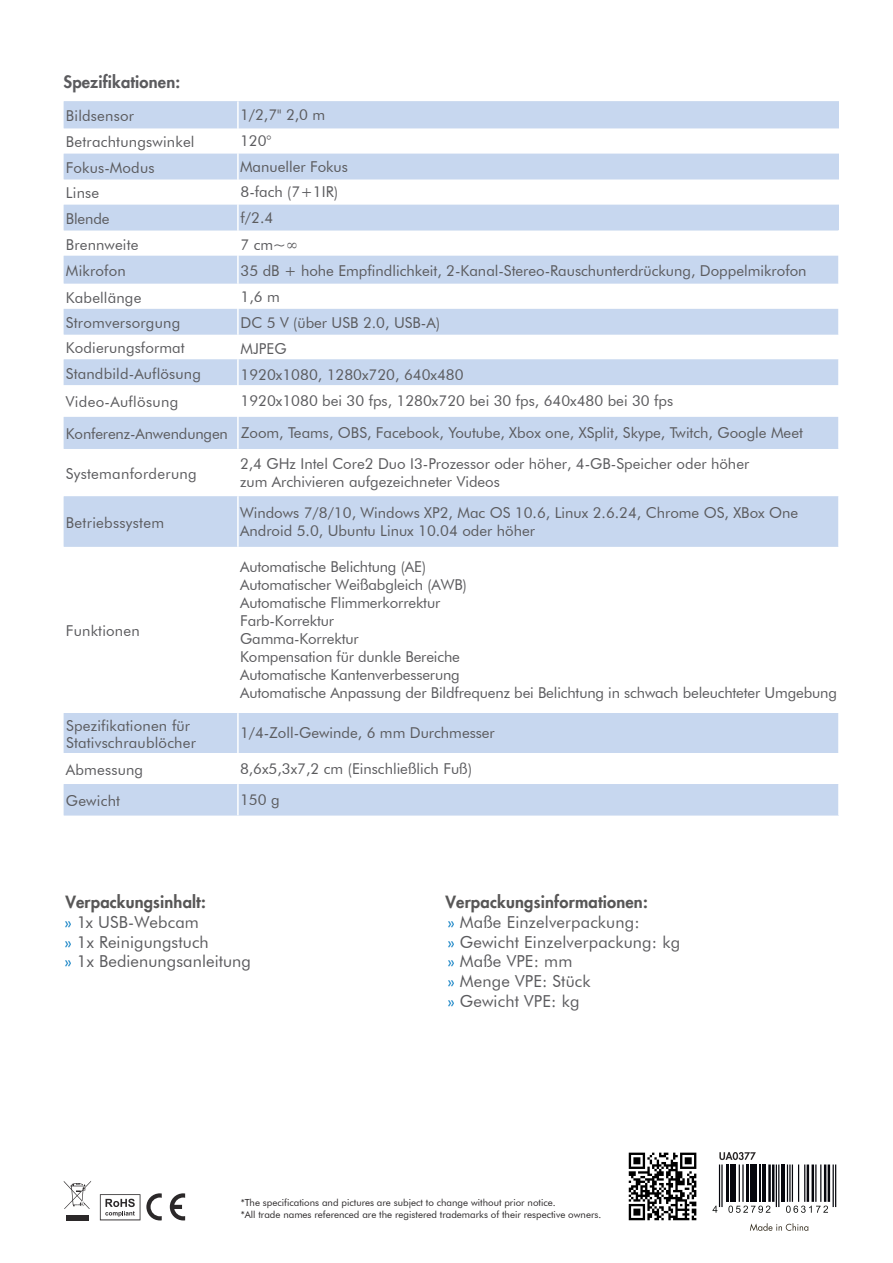
<style>
.page{position:relative;width:893px;height:1263px;background:#fff}
.page>*{position:absolute;margin:0;border:0;box-sizing:border-box;transform-origin:0 0}
.t1{font:16.5px/19.8px "Futura BT";letter-spacing:.01em;color:#5b5b5e}
.t2{font:800 16.5px "Futura LT";letter-spacing:.015em;color:#575656}
.t3{font:800 16.5px "Futura LT";letter-spacing:.01em;color:#5b5b5e}
.t4{font:15px/18px "Futura BT";color:#5b5b5e}
.t5{font:15px "Futura BT";letter-spacing:.02em;color:#5b5b5e}
.t6{font:9.75px/11.7px "Futura BT";color:#2b2829}
.s1{color:#0078c0}
</style>
<div class="page">
<svg style="left:750px;top:1223px;width:58px;height:8px"></svg>
<svg style="left:629px;top:1152px;width:67px;height:68px"></svg>
<svg style="left:719px;top:1152px;width:37px;height:8px"></svg>
<hr style="left:721px;top:1164px;width:2px;height:43px;background:#06070d">
<hr style="left:719px;top:1164px;width:1px;height:43px;background:#06070d">
<hr style="left:726px;top:1164px;width:3px;height:38px;background:#06070d">
<hr style="left:730px;top:1164px;width:1px;height:38px;background:#06070d">
<hr style="left:732px;top:1164px;width:4px;height:38px;background:#06070d">
<hr style="left:742px;top:1164px;width:2px;height:38px;background:#06070d">
<hr style="left:739px;top:1164px;width:1px;height:38px;background:#06070d">
<hr style="left:746px;top:1164px;width:2px;height:38px;background:#06070d">
<hr style="left:750px;top:1164px;width:3px;height:38px;background:#06070d">
<hr style="left:755px;top:1164px;width:2px;height:38px;background:#06070d">
<hr style="left:760px;top:1164px;width:1px;height:38px;background:#06070d">
<hr style="left:762px;top:1164px;width:4px;height:38px;background:#06070d">
<hr style="left:772px;top:1164px;width:2px;height:38px;background:#06070d">
<hr style="left:768px;top:1164px;width:3px;height:38px;background:#06070d">
<hr style="left:778px;top:1164px;width:1px;height:43px;background:#06070d">
<hr style="left:776px;top:1164px;width:1px;height:43px;background:#06070d">
<hr style="left:781px;top:1164px;width:3px;height:38px;background:#06070d">
<hr style="left:804px;top:1164px;width:1px;height:38px;background:#06070d">
<hr style="left:798px;top:1164px;width:1px;height:38px;background:#06070d">
<hr style="left:792px;top:1164px;width:1px;height:38px;background:#06070d">
<hr style="left:789px;top:1164px;width:2px;height:38px;background:#06070d">
<hr style="left:787px;top:1164px;width:1px;height:38px;background:#06070d">
<hr style="left:812px;top:1164px;width:2px;height:38px;background:#06070d">
<hr style="left:807px;top:1164px;width:2px;height:38px;background:#06070d">
<hr style="left:820px;top:1164px;width:1px;height:38px;background:#06070d">
<hr style="left:815px;top:1164px;width:1px;height:38px;background:#06070d">
<hr style="left:828px;top:1164px;width:2px;height:38px;background:#06070d">
<hr style="left:824px;top:1164px;width:2px;height:38px;background:#06070d">
<hr style="left:835px;top:1164px;width:1px;height:43px;background:#06070d">
<hr style="left:833px;top:1164px;width:1px;height:43px;background:#06070d">
<svg style="left:712px;top:1205px;width:5px;height:8px"></svg>
<svg style="left:728px;top:1205px;width:42px;height:8px"></svg>
<svg style="left:786px;top:1205px;width:42px;height:8px"></svg>
<svg style="left:100px;top:1194px;width:40px;height:26px"></svg>
<svg style="left:64px;top:1181px;width:27px;height:28px"></svg>
<div style="left:66px;top:1215px;width:23px;height:5px;background:#2b2829"></div>
<svg style="left:146px;top:1193px;width:16px;height:27px"></svg>
<svg style="left:170px;top:1193px;width:15px;height:27px"></svg>
<svg style="left:64px;top:101px;width:775px;height:714px"></svg>
<hr style="left:237px;top:101px;width:2px;height:27px;background:#fff">
<hr style="left:237px;top:128px;width:2px;height:26px;background:#fff">
<hr style="left:237px;top:154px;width:2px;height:25px;background:#fff">
<hr style="left:237px;top:179px;width:2px;height:26px;background:#fff">
<hr style="left:237px;top:205px;width:2px;height:25px;background:#fff">
<hr style="left:237px;top:230px;width:2px;height:26px;background:#fff">
<hr style="left:838px;top:230px;width:2px;height:26px;background:#fff">
<hr style="left:237px;top:256px;width:2px;height:27px;background:#fff">
<hr style="left:838px;top:256px;width:2px;height:27px;background:#fff">
<hr style="left:237px;top:283px;width:2px;height:26px;background:#fff">
<hr style="left:838px;top:283px;width:2px;height:26px;background:#fff">
<hr style="left:237px;top:309px;width:2px;height:25px;background:#fff">
<hr style="left:838px;top:309px;width:2px;height:25px;background:#fff">
<hr style="left:237px;top:334px;width:2px;height:25px;background:#fff">
<hr style="left:838px;top:334px;width:2px;height:25px;background:#fff">
<hr style="left:237px;top:359px;width:2px;height:26px;background:#fff">
<hr style="left:838px;top:359px;width:2px;height:26px;background:#fff">
<hr style="left:237px;top:385px;width:2px;height:32px;background:#fff">
<hr style="left:838px;top:385px;width:2px;height:32px;background:#fff">
<hr style="left:237px;top:417px;width:2px;height:32px;background:#fff">
<hr style="left:838px;top:417px;width:2px;height:32px;background:#fff">
<hr style="left:237px;top:449px;width:2px;height:47px;background:#fff">
<hr style="left:838px;top:449px;width:2px;height:47px;background:#fff">
<hr style="left:237px;top:496px;width:2px;height:51px;background:#fff">
<hr style="left:838px;top:496px;width:2px;height:51px;background:#fff">
<hr style="left:237px;top:547px;width:2px;height:166px;background:#fff">
<hr style="left:838px;top:547px;width:2px;height:166px;background:#fff">
<hr style="left:237px;top:713px;width:2px;height:40px;background:#fff">
<hr style="left:838px;top:713px;width:2px;height:40px;background:#fff">
<hr style="left:237px;top:753px;width:2px;height:31px;background:#fff">
<hr style="left:838px;top:753px;width:2px;height:31px;background:#fff">
<hr style="left:237px;top:784px;width:2px;height:31px;background:#fff">
<hr style="left:838px;top:784px;width:2px;height:31px;background:#fff">
<p class="t3" style="left:64px;top:71px;width:118px">Spezifikationen:</p>
<p class="t4" style="left:66px;top:107px;width:70px">Bildsensor</p>
<p class="t4" style="left:240px;top:107px;width:87px">1/2,7" 2,0 m</p>
<p class="t4" style="left:66px;top:133px;width:130px">Betrachtungswinkel</p>
<p class="t4" style="left:240px;top:133px;width:33px">120°</p>
<p class="t4" style="left:66px;top:158px;width:90px">Fokus-Modus</p>
<p class="t4" style="left:240px;top:157px;width:109px">Manueller Fokus</p>
<p class="t4" style="left:66px;top:180px;width:137px;line-height:25.8px">Linse<br>Blende<br>Brennweite<br>Mikrofon<br>Kabellänge<br>Stromversorgung<br>Kodierungsformat<br>Standbild-Auflösung</p>
<p class="t4" style="left:66px;top:386px;width:164px;line-height:32px">Video-Auflösung<br>Konferenz-Anwendungen</p>
<p class="t4" style="left:241px;top:180px;width:567px;line-height:26.1px">8-fach (7+1IR)<br>f/2.4<br>7 cm~∞<br>35 dB + hohe Empfindlichkeit, 2-Kanal-Stereo-Rauschunterdrückung, Doppelmikrofon<br>1,6 m<br>DC 5 V (über USB 2.0, USB-A)<br>MJPEG<br>1920x1080, 1280x720, 640x480<br>1920x1080 bei 30 fps, 1280x720 bei 30 fps, 640x480 bei 30 fps</p>
<p class="t4" style="left:241px;top:425px;width:563px">Zoom, Teams, OBS, Facebook, Youtube, Xbox one, XSplit, Skype, Twitch, Google Meet</p>
<p class="t5" style="left:66px;top:465px;width:132px">Systemanforderung</p>
<p class="t4" style="left:240px;top:455px;width:511px">2,4 GHz Intel Core2 Duo I3-Prozessor oder höher, 4-GB-Speicher oder höher zum Archivieren aufgezeichneter Videos</p>
<p class="t5" style="left:66px;top:513px;width:100px">Betriebssystem</p>
<p class="t4" style="left:240px;top:505px;width:560px">Windows 7/8/10, Windows XP2, Mac OS 10.6, Linux 2.6.24, Chrome OS, XBox One<br>Android 5.0, Ubuntu Linux 10.04 oder höher</p>
<p class="t4" style="left:66px;top:622px;width:75px">Funktionen</p>
<p class="t4" style="left:240px;top:558px;width:598px">Automatische Belichtung (AE)<br>Automatischer Weißabgleich (AWB)<br>Automatische Flimmerkorrektur<br>Farb-Korrektur<br>Gamma-Korrektur<br>Kompensation für dunkle Bereiche<br>Automatische Kantenverbesserung<br>Automatische Anpassung der Bildfrequenz bei Belichtung in schwach beleuchteter Umgebung</p>
<p class="t4" style="left:66px;top:717px;width:131px;line-height:16.5px">Spezifikationen für<br>Stativschraublöcher</p>
<p class="t4" style="left:240px;top:724px;width:256px">1/4-Zoll-Gewinde, 6 mm Durchmesser</p>
<p class="t4" style="left:66px;top:760px;width:79px">Abmessung</p>
<p class="t4" style="left:240px;top:761px;width:234px">8,6x5,3x7,2 cm (Einschließlich Fuß)</p>
<p class="t4" style="left:66px;top:792px;width:56px">Gewicht</p>
<p class="t4" style="left:240px;top:792px;width:41px">150 g</p>
<p class="t2" style="left:66px;top:891px;width:142px">Verpackungsinhalt:</p>
<p class="t2" style="left:445px;top:891px;width:204px">Verpackungsinformationen:</p>
<p class="t1" style="left:65px;top:913px;width:188px"><span class="s1">»</span> 1x USB-Webcam<br><span class="s1">»</span> 1x Reinigungstuch<br><span class="s1">»</span> 1x Bedienungsanleitung</p>
<p class="t1" style="left:448px;top:912px;width:234px"><span class="s1">»</span> Maße Einzelverpackung:<br><span class="s1">»</span> Gewicht Einzelverpackung: kg <span class="s1">»</span> Maße VPE: mm<br><span class="s1">»</span> Menge VPE: Stück<br><span class="s1">»</span> Gewicht VPE: kg</p>
<p class="t6" style="left:241px;top:1197px;width:362px">*The specifications and pictures are subject to change without prior notice.<br>*All trade names referenced are the registered trademarks of their respective owners.</p>
</div>
